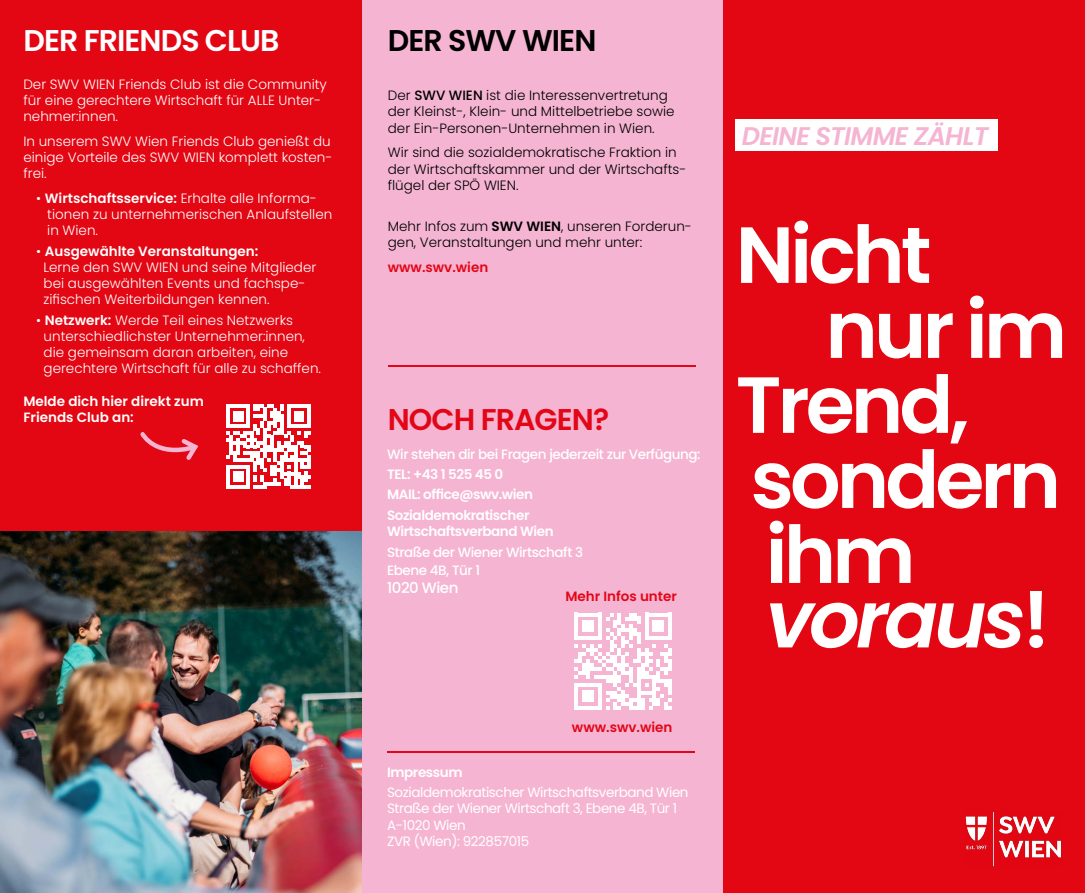
<style>
.page{position:relative;width:1085px;height:893px;background:#fff}
.page>*{position:absolute;margin:0;border:0;box-sizing:border-box;transform-origin:0 0}
.t1{font:600 79.5px "Poppins";letter-spacing:-.05em;color:#fff}
.t2{font:italic 600 79.5px "Poppins";letter-spacing:-.05em;color:#fff}
.t3{font:600 30px "Poppins";letter-spacing:-.03em;color:#fff}
.t4{font:600 30px "Poppins";letter-spacing:-.03em;color:#e30617}
.t5{font:600 30px "Poppins";letter-spacing:-.03em;color:#000}
.t6{font:italic 600 25.5px "Poppins";letter-spacing:-.03em;color:#f5b5d2}
.t7{font:500 15px "Poppins";letter-spacing:-.03em;color:#fff}
.t8{font:300 13.5px/16.2px "Poppins";color:#fff}
.t9{font:300 13.5px/16.2px "Poppins";color:#000}
.t10{font:13.5px/16.2px "Poppins";letter-spacing:-.03em;color:#fff}
.t11{font:600 13.5px/20.4px "Poppins";letter-spacing:-.03em;color:#fff}
.t12{font:500 13.5px/18px "Poppins";letter-spacing:-.03em;color:#fff}
.t13{font:600 13.5px "Poppins";color:#e30617}
.t14{font:600 13.5px/16.2px "Poppins";color:#fff}
.s1{font-weight:600}
.s2{font-weight:500}
.s3{font-style:normal}
</style>
<div class="page">
<div style="left:723px;top:0;width:361px;height:893px;background:#e30613"></div>
<img style="left:965px;top:812px;width:96px;height:54px">
<div style="left:735px;top:119px;width:262px;height:32px;background:#fff"></div>
<div style="left:361px;top:0;width:362px;height:893px;background:#f5b5d2"></div>
<div style="left:0;top:0;width:361px;height:893px;background:#e30613"></div>
<hr style="left:389px;top:365px;width:307px;height:2px;background:#e30617">
<hr style="left:387px;top:752px;width:307px;height:1px;background:#e30617">
<svg style="left:226px;top:404px;width:85px;height:85px"></svg>
<svg style="left:140px;top:432px;width:59px;height:28px"></svg>
<img style="left:0;top:531px;width:361px;height:362px">
<svg style="left:574px;top:613px;width:97px;height:97px"></svg>
<h2 class="t3" style="left:23px;top:23px;width:257px">DER FRIENDS CLUB</h2>
<h2 class="t5" style="left:388px;top:23px;width:210px">DER SWV WIEN</h2>
<p class="t8" style="left:23px;top:76px;width:305px">Der SWV WIEN Friends Club ist die Community für eine gerechtere Wirtschaft für ALLE Unter&shy;nehmer:innen.</p>
<p class="t8" style="left:23px;top:133px;width:310px">In unserem SWV Wien Friends Club genießt du einige Vorteile des SWV WIEN komplett kosten&shy;frei.</p>
<p class="t8" style="left:47px;top:190px;width:286px;text-indent:-11px">• <span class="s1">Wirtschaftsservice:</span> Erhalte alle Informa&shy;tionen zu unternehmerischen Anlaufstellen in Wien.</p>
<p class="t8" style="left:44px;top:243px;width:274px;text-indent:-7px">• <span class="s1">Ausgewählte Veranstaltungen:<br></span>Lerne den SWV WIEN und seine Mitglieder bei ausgewählten Events und fachspe&shy;zifischen Weiterbildungen kennen.</p>
<p class="t8" style="left:44px;top:312px;width:279px;text-indent:-7px">• <span class="s1">Netzwerk:</span> Werde Teil eines Netzwerks unterschiedlichster Unternehmer:innen, die gemeinsam daran arbeiten, eine gerechtere Wirtschaft für alle zu schaffen.</p>
<p class="t14" style="left:23px;top:393px;width:182px">Melde dich hier direkt zum<br>Friends Club an:</p>
<p class="t9" style="left:388px;top:87px;width:288px">Der <span class="s2">SWV WIEN</span> ist die Interessenvertretung der Kleinst-, Klein- und Mittelbetriebe sowie der Ein-Personen-Unternehmen in Wien.</p>
<p class="t9" style="left:388px;top:145px;width:300px">Wir sind die sozialdemokratische Fraktion in der Wirtschaftskammer und der Wirtschafts&shy;flügel der SPÖ WIEN.</p>
<p class="t9" style="left:388px;top:218px;width:305px">Mehr Infos zum <span class="s1">SWV WIEN</span>, unseren Forderun&shy;gen, Veranstaltungen und mehr unter:</p>
<p class="t13" style="left:388px;top:259px;width:102px">www.swv.wien</p>
<h2 class="t4" style="left:388px;top:402px;width:223px">NOCH FRAGEN?</h2>
<p class="t12" style="left:387px;top:445px;width:315px">Wir stehen dir bei Fragen jederzeit zur Verfügung:</p>
<p class="t11" style="left:387px;top:464px;width:147px">TEL: +43 1 525 45 0<br>MAIL: office@swv.wien<br>Sozialdemokratischer</p>
<p class="t11" style="left:387px;top:521px;width:168px">Wirtschaftsverband Wien</p>
<p class="t12" style="left:387px;top:543px;width:197px">Straße der Wiener Wirtschaft 3<br>Ebene 4B, Tür 1</p>
<p class="t7" style="left:387px;top:579px;width:73px">1020 Wien</p>
<p class="t13" style="left:565px;top:588px;width:113px">Mehr Infos unter</p>
<p class="t13" style="left:572px;top:719px;width:102px">www.swv.wien</p>
<p class="t11" style="left:387px;top:762px;width:77px">Impressum</p>
<p class="t10" style="left:387px;top:784px;width:303px">Sozialdemokratischer Wirtschaftsverband Wien<br>Straße der Wiener Wirtschaft 3, Ebene 4B, Tür 1<br>A-1020 Wien<br>ZVR (Wien): 922857015</p>
<h3 class="t6" style="left:741px;top:121px;width:248px">DEINE STIMME ZÄHLT</h3>
<h1 class="t1" style="left:735px;top:209px;width:197px">Nicht</h1>
<h1 class="t1" style="left:825px;top:284px;width:243px">nur im</h1>
<h1 class="t1" style="left:735px;top:359px;width:235px">Trend,</h1>
<h1 class="t1" style="left:750px;top:434px;width:312px">sondern</h1>
<h1 class="t1" style="left:765px;top:509px;width:152px">ihm</h1>
<h1 class="t2" style="left:765px;top:573px;width:286px">voraus<span class="s3">!</span></h1>
</div>
